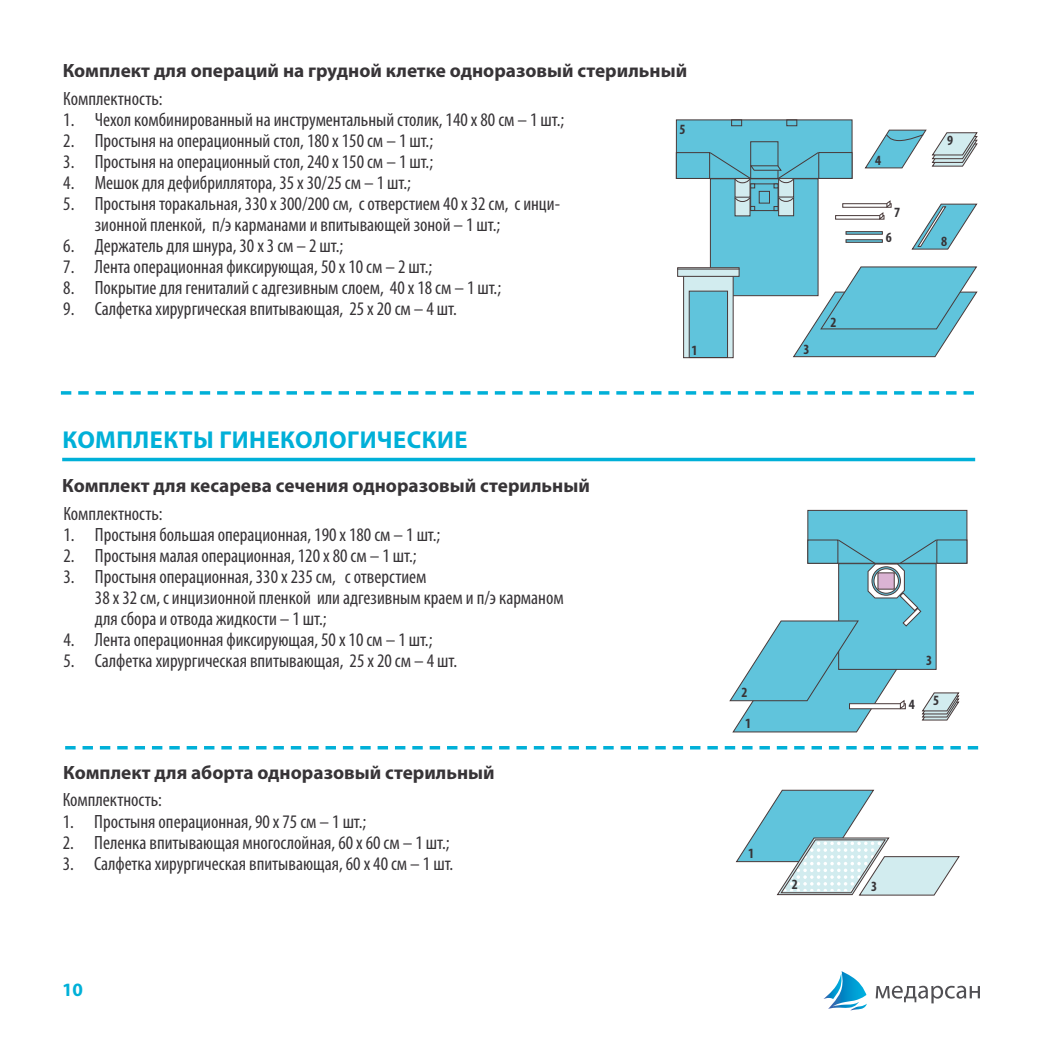
<style>
.page{position:relative;width:1042px;height:1042px;background:#fff}
.page>*{position:absolute;margin:0;border:0;box-sizing:border-box;transform-origin:0 0}
.t1{font:700 24.5px "Myriad Pro";letter-spacing:.02em;color:#00b0d8}
.t2{font:condensed 19.25px/21px "Myriad Pro";color:#373437}
.t3{font:700 19.25px "Myriad Pro";color:#373437}
.t4{font:700 18.9px "Myriad Pro";color:#00b0d8}
.t5{font:700 condensed 14.17px "Myriad Pro";color:#373437}
</style>
<div class="page">
<svg style="left:823px;top:971px;width:44px;height:39px"></svg>
<svg style="left:875px;top:986px;width:105px;height:17px"></svg>
<svg style="left:65px;top:746px;width:913px;height:3px"></svg>
<svg style="left:61px;top:391px;width:913px;height:4px"></svg>
<hr style="left:62px;top:458px;width:913px;height:3px;background:#00b0d8">
<svg style="left:842px;top:203px;width:37px;height:5px"></svg>
<svg style="left:845px;top:231px;width:38px;height:4px"></svg>
<svg style="left:845px;top:239px;width:38px;height:4px"></svg>
<svg style="left:864px;top:129px;width:114px;height:40px"></svg>
<svg style="left:911px;top:203px;width:67px;height:47px"></svg>
<div style="left:710px;top:178px;width:108px;height:118px;background:#60c4dc;border:1px solid #483939"></div>
<div style="left:676px;top:119px;width:176px;height:60px;background:#60c4dc"></div>
<svg style="left:731px;top:119px;width:67px;height:8px"></svg>
<div style="left:750px;top:141px;width:28px;height:38px;background:#60c4dc;border:1px solid #483939"></div>
<div style="left:676px;top:152px;width:34px;height:27px;background:#60c4dc;border:1px solid #483939"></div>
<div style="left:818px;top:152px;width:34px;height:27px;background:#60c4dc;border:1px solid #483939"></div>
<div style="left:750px;top:183px;width:28px;height:28px;background:#60c4dc;border:1px solid #483939"></div>
<div style="left:759px;top:191px;width:11px;height:12px;border:1px solid #483939"></div>
<svg style="left:734px;top:179px;width:16px;height:19px"></svg>
<div style="left:734px;top:197px;width:16px;height:19px;background:#d2ecef"></div>
<svg style="left:734px;top:197px;width:21px;height:14px"></svg>
<div style="left:778px;top:179px;width:16px;height:18px;background:#d2ecef;border:1px solid #483939"></div>
<svg style="left:709px;top:151px;width:110px;height:37px"></svg>
<div style="left:778px;top:197px;width:16px;height:19px;background:#d2ecef;border:1px solid #483939"></div>
<svg style="left:773px;top:197px;width:21px;height:14px"></svg>
<div style="left:683px;top:275px;width:50px;height:83px;background:#d2ecef;border:1px solid #483939"></div>
<div style="left:689px;top:291px;width:39px;height:67px;background:#60c4dc;border:1px solid #483939"></div>
<div style="left:677px;top:267px;width:62px;height:10px;background:#d2ecef;border:1px solid #483939"></div>
<hr style="left:677px;top:269px;width:62px;height:1px;background:#483939">
<svg style="left:792px;top:266px;width:186px;height:92px"></svg>
<svg style="left:835px;top:215px;width:44px;height:5px"></svg>
<svg style="left:879px;top:200px;width:12px;height:20px"></svg>
<div style="left:807px;top:510px;width:160px;height:54px;background:#60c4dc;border:1px solid #483939"></div>
<div style="left:936px;top:539px;width:31px;height:25px;background:#60c4dc"></div>
<svg style="left:729px;top:539px;width:231px;height:194px"></svg>
<svg style="left:736px;top:789px;width:224px;height:107px"></svg>
<p class="t3" style="left:63px;top:58px;width:626px">Комплект для операций на грудной клетке одноразовый стерильный</p>
<p class="t2" style="left:63px;top:88px;width:101px">Комплектность:</p>
<p class="t2" style="left:63px;top:109px;width:502px">1. Чехол комбинированный на инструментальный столик, 140 х 80 см – 1 шт.;</p>
<p class="t2" style="left:63px;top:130px;width:371px">2. Простыня на операционный стол, 180 х 150 см – 1 шт.;</p>
<p class="t2" style="left:63px;top:151px;width:371px">3. Простыня на операционный стол, 240 х 150 см – 1 шт.;</p>
<p class="t2" style="left:63px;top:172px;width:349px">4. Мешок для дефибриллятора, 35 х 30/25 см – 1 шт.;</p>
<p class="t2" style="left:95px;top:193px;width:467px;text-indent:-31px">5. Простыня торакальная, 330 х 300/200 см, с отверстием 40 х 32 см, с инци&shy;зионной пленкой, п/э карманами и впитывающей зоной – 1 шт.;</p>
<p class="t2" style="left:63px;top:235px;width:281px">6. Держатель для шнура, 30 х 3 см – 2 шт.;</p>
<p class="t2" style="left:63px;top:256px;width:370px">7. Лента операционная фиксирующая, 50 х 10 см – 2 шт.;</p>
<p class="t2" style="left:63px;top:277px;width:439px">8. Покрытие для гениталий с адгезивным слоем, 40 х 18 см – 1 шт.;</p>
<p class="t2" style="left:63px;top:298px;width:395px">9. Салфетка хирургическая впитывающая, 25 х 20 см – 4 шт.</p>
<p class="t5" style="left:679px;top:120px;width:8px">5</p>
<p class="t1" style="left:62px;top:423px;width:407px">КОМПЛЕКТЫ ГИНЕКОЛОГИЧЕСКИЕ</p>
<p class="t3" style="left:62px;top:473px;width:529px">Комплект для кесарева сечения одноразовый стерильный</p>
<p class="t2" style="left:63px;top:502px;width:101px">Комплектность:</p>
<p class="t2" style="left:63px;top:523px;width:378px">1. Простыня большая операционная, 190 х 180 см – 1 шт.;</p>
<p class="t2" style="left:63px;top:544px;width:354px">2. Простыня малая операционная, 120 х 80 см – 1 шт.;</p>
<p class="t2" style="left:95px;top:565px;width:470px;text-indent:-31px">3. Простыня операционная, 330 х 235 см, с отверстием<br>38 х 32 см, с инцизионной пленкой или адгезивным краем и п/э карманом для сбора и отвода жидкости – 1 шт.;</p>
<p class="t2" style="left:63px;top:628px;width:370px">4. Лента операционная фиксирующая, 50 х 10 см – 1 шт.;</p>
<p class="t2" style="left:63px;top:649px;width:395px">5. Салфетка хирургическая впитывающая, 25 х 20 см – 4 шт.</p>
<p class="t3" style="left:63px;top:760px;width:433px">Комплект для аборта одноразовый стерильный</p>
<p class="t2" style="left:63px;top:789px;width:101px">Комплектность:</p>
<p class="t2" style="left:63px;top:810px;width:305px">1. Простыня операционная, 90 х 75 см – 1 шт.;</p>
<p class="t2" style="left:63px;top:831px;width:388px">2. Пеленка впитывающая многослойная, 60 х 60 см – 1 шт.;</p>
<p class="t2" style="left:63px;top:852px;width:392px">3. Салфетка хирургическая впитывающая, 60 х 40 см – 1 шт.</p>
<p class="t4" style="left:62px;top:977px;width:22px">10</p>
<p class="t5" style="left:691px;top:341px;width:8px">1</p>
<p class="t5" style="left:803px;top:340px;width:8px">3</p>
<p class="t5" style="left:830px;top:314px;width:8px">2</p>
<p class="t5" style="left:875px;top:151px;width:8px">4</p>
<p class="t5" style="left:894px;top:204px;width:8px">7</p>
<p class="t5" style="left:947px;top:132px;width:8px">9</p>
<p class="t5" style="left:885px;top:228px;width:8px">6</p>
<p class="t5" style="left:941px;top:232px;width:8px">8</p>
<p class="t5" style="left:741px;top:683px;width:8px">2</p>
<p class="t5" style="left:745px;top:714px;width:8px">1</p>
<p class="t5" style="left:926px;top:651px;width:8px">3</p>
<p class="t5" style="left:908px;top:695px;width:8px">4</p>
<p class="t5" style="left:933px;top:691px;width:8px">5</p>
<p class="t5" style="left:748px;top:844px;width:8px">1</p>
<p class="t5" style="left:792px;top:875px;width:8px">2</p>
<p class="t5" style="left:871px;top:877px;width:8px">3</p>
</div>
